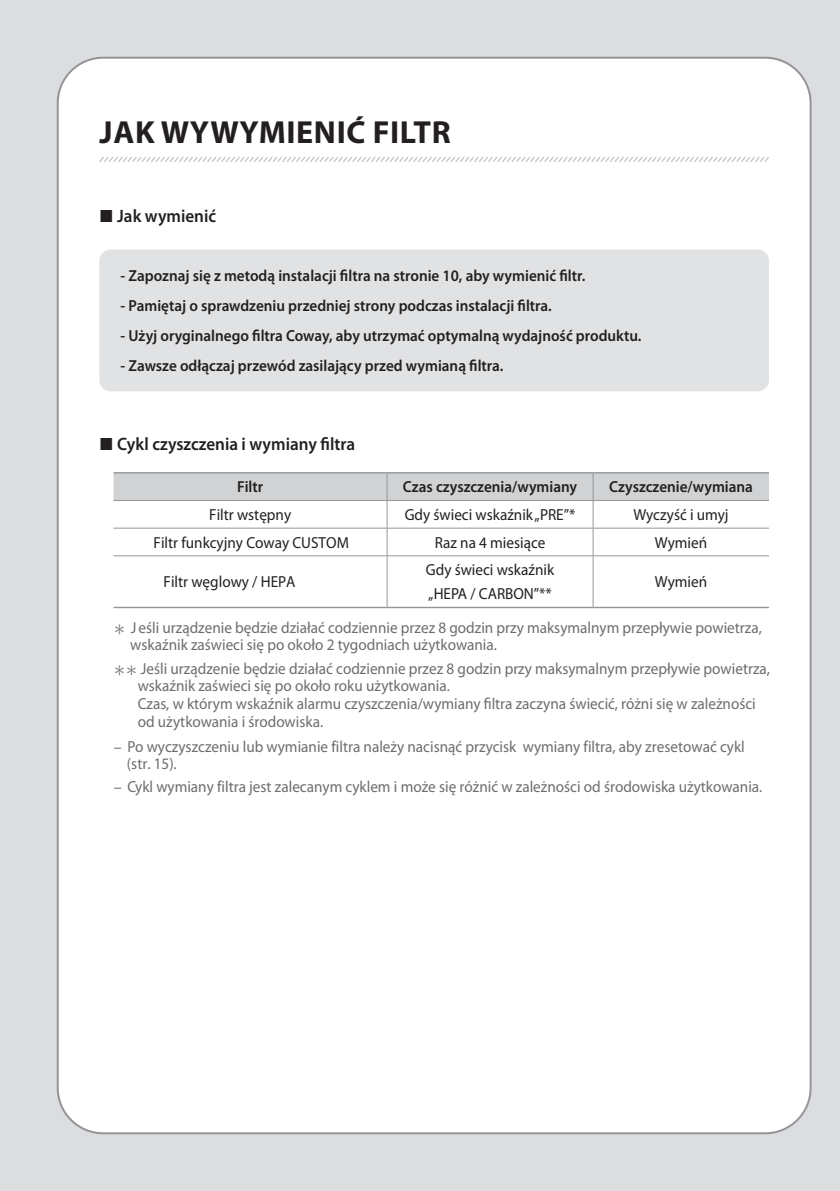
<style>
.page{position:relative;width:840px;height:1191px;background:#fff}
.page>*{position:absolute;margin:0;border:0;box-sizing:border-box;transform-origin:0 0}
.Heading_level1{font:700 32px "Myriad Pro";letter-spacing:.02em;color:#231f20}
.t1{font:600 18px "Myriad Pro";color:#231f20;scale:.95 1}
.t2{font:16px/17.8px "Myriad Pro";color:#6c6d70;scale:.95 1}
.t3{font:600 16px "Myriad Pro";color:#231f20;scale:.95 1}
.t4{font:16px/24px "Myriad Pro";color:#231f20;scale:.95 1}
.s1{font-family:"Yoon Gothic M";font-weight:400;font-size:20px}
.s2{font-family:"Yoon Gothic L"}
</style>
<div class="page">
<div style="left:0;top:0;width:839px;height:1191px;background:#dcdddf"></div>
<hr style="left:839px;top:0;width:1px;height:1191px;background:#dcdddf">
<div style="left:58px;top:58px;width:752px;height:1075px;background:#fff;border-radius:45px"></div>
<svg style="left:99px;top:157px;width:670px;height:5px"></svg>
<div style="left:99px;top:249px;width:669px;height:142px;background:#e1e2e4;border-radius:11px"></div>
<hr style="left:113px;top:472px;width:274px;height:1px;background:#939598">
<hr style="left:387px;top:472px;width:205px;height:1px;background:#939598">
<hr style="left:592px;top:472px;width:176px;height:1px;background:#939598">
<hr style="left:113px;top:607px;width:274px;height:1px;background:#939598">
<hr style="left:387px;top:607px;width:205px;height:1px;background:#939598">
<hr style="left:592px;top:607px;width:176px;height:1px;background:#939598">
<svg style="left:113px;top:473px;width:655px;height:82px"></svg>
<hr style="left:113px;top:555px;width:274px;height:1px;background:#939598">
<hr style="left:387px;top:555px;width:205px;height:1px;background:#939598">
<hr style="left:386px;top:556px;width:1px;height:51px;background:#939598">
<hr style="left:592px;top:555px;width:176px;height:1px;background:#939598">
<hr style="left:592px;top:556px;width:1px;height:51px;background:#939598">
<p class="Heading_level1" style="left:100px;top:111px;width:352px">JAK WYWYMIENIĆ FILTR</p>
<p class="t1" style="left:99px;top:204px;width:124px"><span class="s1">■</span> Jak wymienić</p>
<p class="t3" style="left:120px;top:265px;width:490px">- Zapoznaj się z metodą instalacji filtra na stronie 10, aby wymienić filtr.</p>
<p class="t3" style="left:120px;top:295px;width:455px">- Pamiętaj o sprawdzeniu przedniej strony podczas instalacji filtra.</p>
<p class="t3" style="left:120px;top:325px;width:549px">- Użyj oryginalnego filtra Coway, aby utrzymać optymalną wydajność produktu.</p>
<p class="t3" style="left:120px;top:355px;width:404px">- Zawsze odłączaj przewód zasilający przed wymianą filtra.</p>
<p class="t1" style="left:99px;top:433px;width:270px"><span class="s1">■</span> Cykl czyszczenia i wymiany filtra</p>
<p class="t3" style="left:237px;top:476px;width:29px">Filtr</p>
<p class="t3" style="left:402px;top:476px;width:185px">Czas czyszczenia/wymiany</p>
<p class="t3" style="left:608px;top:476px;width:153px">Czyszczenie/wymiana</p>
<p class="t4" style="left:209px;top:502px;width:88px">Filtr wstępny</p>
<p class="t4" style="left:404px;top:502px;width:181px">Gdy świeci wskaźnik „PRE”*</p>
<p class="t4" style="left:633px;top:502px;width:102px">Wyczyść i umyj</p>
<p class="t4" style="left:153px;top:530px;width:207px">Filtr funkcyjny Coway CUSTOM</p>
<p class="t4" style="left:434px;top:530px;width:118px">Raz na 4 miesiące</p>
<p class="t4" style="left:654px;top:530px;width:56px">Wymień</p>
<p class="t4" style="left:163px;top:569px;width:140px">Filtr węglowy / HEPA</p>
<p class="t4" style="left:425px;top:557px;width:137px">Gdy świeci wskaźnik „HEPA / CARBON”**</p>
<p class="t4" style="left:654px;top:569px;width:56px">Wymień</p>
<p class="t2" style="left:130px;top:618px;width:666px;line-height:17.2px;text-indent:-17px"><span class="s2">∗</span> J eśli urządzenie będzie działać codziennie przez 8 godzin przy maksymalnym przepływie powietrza, wskaźnik zaświeci się po około 2 tygodniach użytkowania.</p>
<p class="t2" style="left:138px;top:659px;width:666px;text-indent:-24px"><span class="s2">∗∗</span> Jeśli urządzenie będzie działać codziennie przez 8 godzin przy maksymalnym przepływie powietrza, wskaźnik zaświeci się po około roku użytkowania.<br>Czas, w którym wskaźnik alarmu czyszczenia/wymiany filtra zaczyna świecić, różni się w zależności od użytkowania i środowiska.</p>
<p class="t2" style="left:127px;top:738px;width:651px;line-height:16.2px;text-indent:-13px"><span class="s2">-</span> Po wyczyszczeniu lub wymianie filtra należy nacisnąć przycisk wymiany filtra, aby zresetować cykl (str. 15).</p>
<p class="t2" style="left:113px;top:778px;width:684px"><span class="s2">-</span> Cykl wymiany filtra jest zalecanym cyklem i może się różnić w zależności od środowiska użytkowania.</p>
</div>
